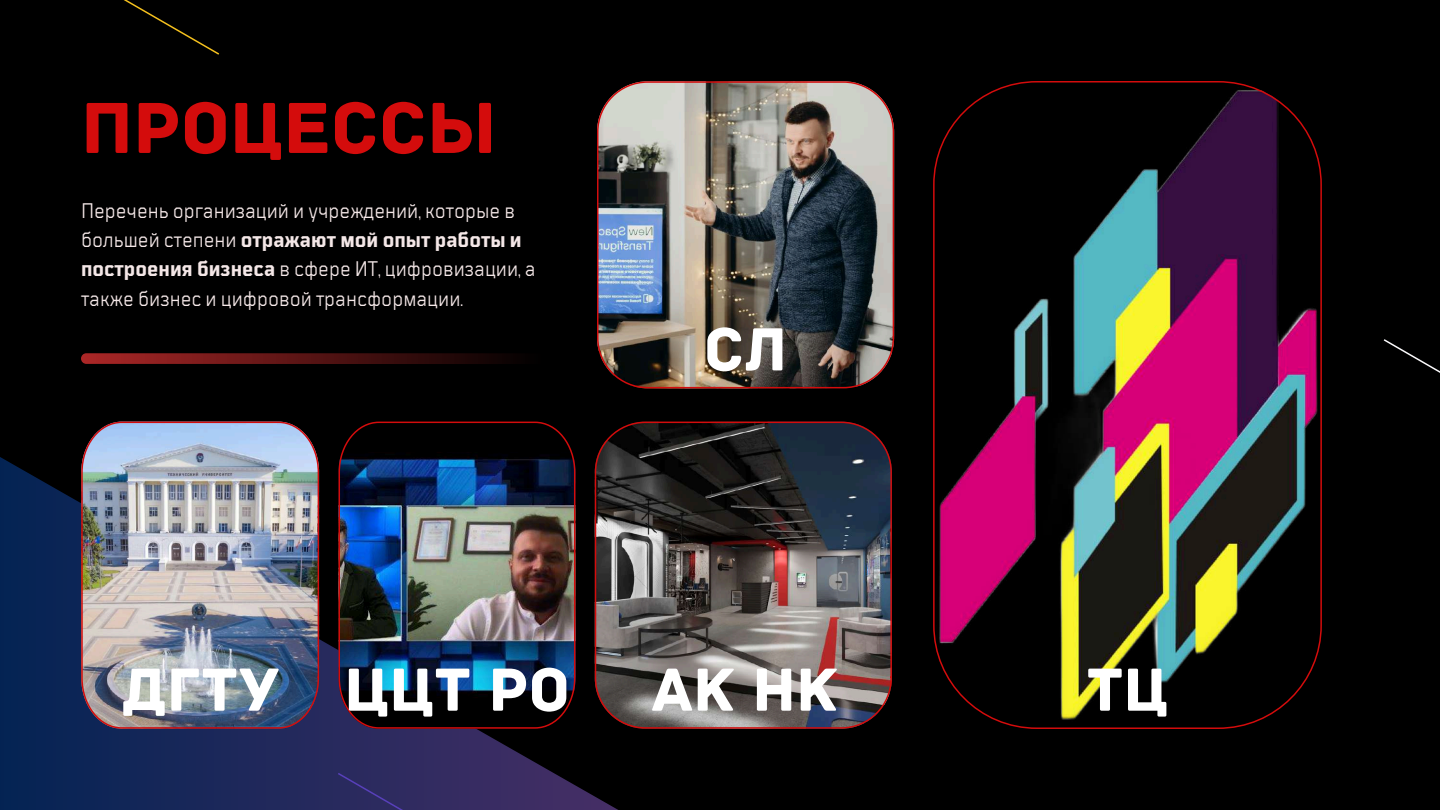
<style>
.page{position:relative;width:1440px;height:810px;background:#000}
.page>*{position:absolute;margin:0;border:0;box-sizing:border-box;transform-origin:0 0}
.t1{font:76px "Archive";color:#d40c0c}
.t2{font:64px "Archive";color:#fff}
.t3{font:21px/29.2px "TT Mussels";color:#f4e7e7}
.s1{font-weight:700}
</style>
<div class="page">
<svg style="left:0;top:457px;width:618px;height:353px"></svg>
<svg style="left:933px;top:81px;width:389px;height:648px"></svg>
<img style="left:339px;top:422px;width:236px;height:307px">
<img style="left:597px;top:81px;width:297px;height:307px">
<svg style="left:81px;top:353px;width:477px;height:11px;background:#501212"></svg>
<svg style="left:1383px;top:339px;width:57px;height:34px"></svg>
<svg style="left:124px;top:0;width:95px;height:55px"></svg>
<div style="left:336px;top:771px;width:131px;height:39px;background:#2f2b60"></div>
<img style="left:81px;top:422px;width:238px;height:307px">
<svg style="left:595px;top:422px;width:297px;height:307px;background:#564c4d"></svg>
<h1 class="t1" style="left:81px;top:83px;width:417px">Процессы</h1>
<p class="t3" style="left:81px;top:197px;width:456px">Перечень организаций и учреждений, которые в большей степени <span class="s1">отражают мой опыт работы и построения бизнеса</span> в сфере ИТ, цифровизации, а также бизнес и цифровой трансформации.</p>
<h2 class="t2" style="left:704px;top:311px;width:85px">СЛ</h2>
<h2 class="t2" style="left:122px;top:652px;width:450px">ДГТУ ЦЦТ РО</h2>
<h2 class="t2" style="left:651px;top:652px;width:188px">АК НК</h2>
<h2 class="t2" style="left:1087px;top:652px;width:83px">ТЦ</h2>
</div>
